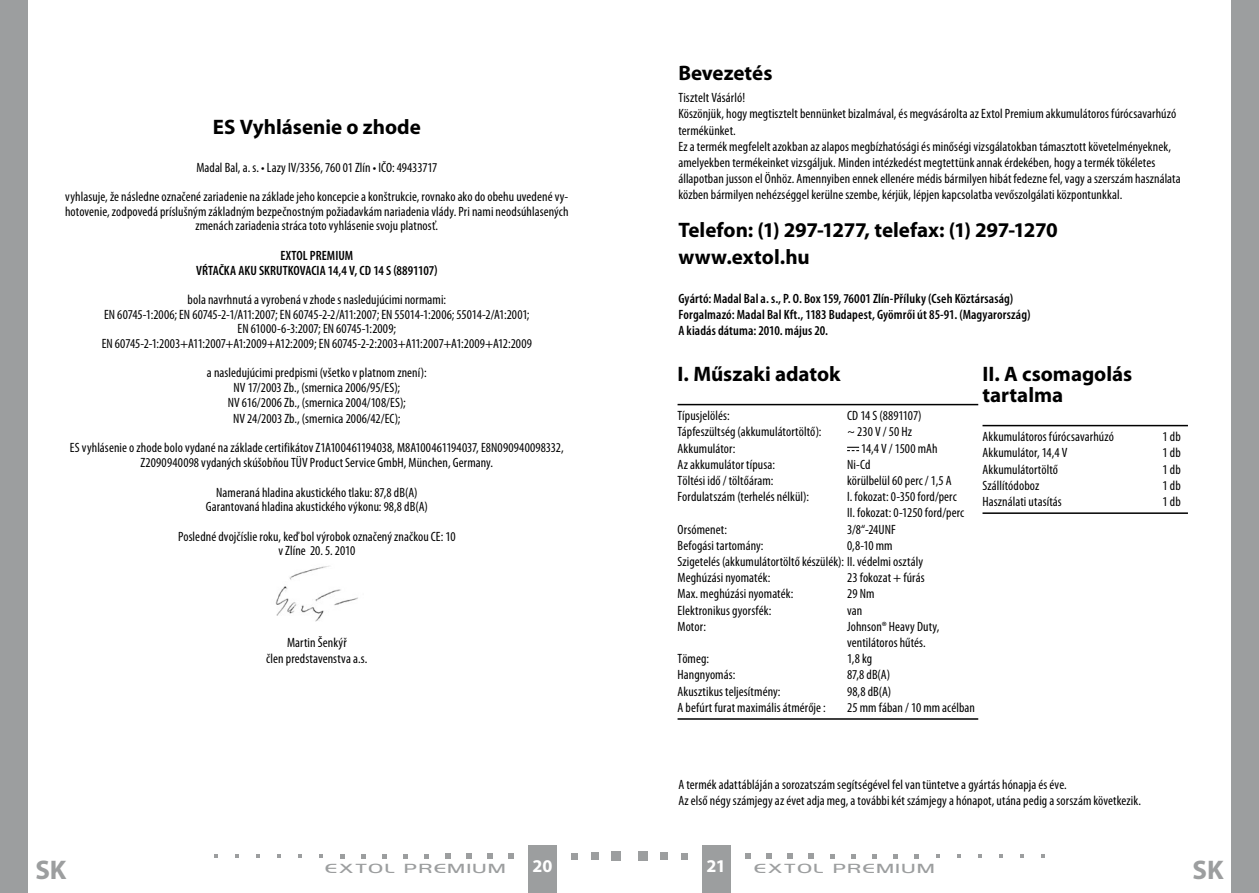
<style>
.page{position:relative;width:1259px;height:893px;background:#fff}
.page>*{position:absolute;margin:0;border:0;box-sizing:border-box;transform-origin:0 0}
.t1{font:700 27px "Myriad Pro";color:#9c9e9f}
.t2{font:700 21px/27.5px "Myriad Pro";color:#000}
.t3{font:700 18px "Myriad Pro";color:#fff}
.t4{font:condensed 13.5px/16.2px "Myriad Pro";letter-spacing:.005em;color:#000;text-align:center}
.t5{font:600 condensed 13.5px/16.2px "Myriad Pro";letter-spacing:.01em;color:#000}
.t6{font:600 condensed 13.5px "Myriad Pro";letter-spacing:-.01em;color:#000}
.t7{font:12px "Highland Gothic Light Medium CE";letter-spacing:.12em;color:#9c9e9f;scale:1.5 1}
</style>
<div class="page">
<div style="left:528px;top:844px;width:28px;height:49px;background:#9c9e9f"></div>
<div style="left:612px;top:851px;width:9px;height:10px;background:#9c9e9f"></div>
<div style="left:591px;top:852px;width:8px;height:8px;background:#9c9e9f"></div>
<svg style="left:571px;top:853px;width:6px;height:6px"></svg>
<svg style="left:508px;top:853px;width:5px;height:6px"></svg>
<svg style="left:487px;top:853px;width:5px;height:6px"></svg>
<svg style="left:466px;top:853px;width:5px;height:6px"></svg>
<svg style="left:445px;top:853px;width:5px;height:6px"></svg>
<svg style="left:424px;top:854px;width:5px;height:4px"></svg>
<svg style="left:403px;top:854px;width:5px;height:4px"></svg>
<svg style="left:382px;top:854px;width:5px;height:4px"></svg>
<svg style="left:361px;top:854px;width:5px;height:4px"></svg>
<svg style="left:340px;top:854px;width:4px;height:4px"></svg>
<svg style="left:319px;top:854px;width:4px;height:4px"></svg>
<svg style="left:298px;top:854px;width:4px;height:4px"></svg>
<svg style="left:277px;top:854px;width:4px;height:4px"></svg>
<svg style="left:256px;top:854px;width:4px;height:4px"></svg>
<svg style="left:235px;top:854px;width:4px;height:4px"></svg>
<svg style="left:214px;top:854px;width:4px;height:4px"></svg>
<div style="left:0;top:0;width:28px;height:893px;background:#9c9e9f"></div>
<div style="left:702px;top:844px;width:29px;height:49px;background:#9c9e9f"></div>
<div style="left:1231px;top:0;width:28px;height:893px;background:#9c9e9f"></div>
<div style="left:638px;top:851px;width:9px;height:10px;background:#9c9e9f"></div>
<div style="left:660px;top:852px;width:7px;height:8px;background:#9c9e9f"></div>
<div style="left:681px;top:853px;width:7px;height:6px;background:#9c9e9f"></div>
<svg style="left:745px;top:853px;width:5px;height:6px"></svg>
<svg style="left:766px;top:853px;width:6px;height:6px"></svg>
<svg style="left:787px;top:853px;width:6px;height:6px"></svg>
<svg style="left:808px;top:853px;width:6px;height:6px"></svg>
<svg style="left:830px;top:854px;width:5px;height:4px"></svg>
<svg style="left:851px;top:854px;width:5px;height:4px"></svg>
<svg style="left:872px;top:854px;width:5px;height:4px"></svg>
<svg style="left:893px;top:854px;width:5px;height:4px"></svg>
<svg style="left:914px;top:854px;width:5px;height:4px"></svg>
<svg style="left:936px;top:854px;width:4px;height:4px"></svg>
<svg style="left:957px;top:854px;width:4px;height:4px"></svg>
<svg style="left:978px;top:854px;width:4px;height:4px"></svg>
<svg style="left:999px;top:854px;width:4px;height:4px"></svg>
<svg style="left:1020px;top:854px;width:4px;height:4px"></svg>
<svg style="left:1041px;top:854px;width:4px;height:4px"></svg>
<img style="left:275px;top:566px;width:83px;height:56px">
<hr style="left:982px;top:425px;width:206px;height:1px;background:#000">
<hr style="left:982px;top:512px;width:206px;height:2px;background:#000">
<hr style="left:677px;top:404px;width:301px;height:1px;background:#000">
<hr style="left:677px;top:718px;width:301px;height:2px;background:#000">
<svg style="left:847px;top:447px;width:12px;height:4px"></svg>
<h2 class="t2" style="left:213px;top:114px;width:209px">ES Vyhlásenie o zhode</h2>
<p class="t4" style="left:65px;top:153px;width:504px;line-height:29.4px">Madal Bal, a. s. •Lazy IV/3356, 760 01 Zlín • IČO: 49433717<br>vyhlasuje, že následne označené zariadenie na základe jeho koncepcie akonštrukcie, rovnako ako do obehu uvedené vy-</p>
<p class="t4" style="left:65px;top:204px;width:505px;line-height:14.7px">hotovenie, zodpovedá príslušným základným bezpečnostným požiadavkám nariadenia vlády. Pri nami neodsúhlasených zmenách zariadenia stráca toto vyhlásenie svoju platnosť.</p>
<p class="t5" style="left:280px;top:247px;width:66px">Extol Premium</p>
<p class="t5" style="left:196px;top:262px;width:19px">Vŕtačka</p>
<p class="t5" style="left:238px;top:262px;width:28px">aku skrutkovac</p>
<p class="t6" style="left:317px;top:263px;width:122px">ia 14,4 V, CD 14 S (8891107)</p>
<p class="t4" style="left:102px;top:292px;width:432px;line-height:14.7px">bola navrhnutá avyrobená vzhode s nasledujúcimi normami:<br>EN 60745-1:2006; EN 60745-2-1/A11:2007; EN 60745-2-2/A11:2007; EN 55014-1:2006; 55014-2/A1:2001; EN 61000-6-3:2007; EN 60745-1:2009;<br>EN 60745-2-1:2003+A11:2007+A1:2009+A12:2009; EN 60745-2-2:2003+A11:2007+A1:2009+A12:2009</p>
<p class="t4" style="left:207px;top:366px;width:221px;line-height:14.7px">a nasledujúcimi predpismi (všetko vplatnom znení):<br>NV 17/2003 Zb., (smernica 2006/95/ES);<br>NV 616/2006 Zb., (smernica 2004/108/ES);</p>
<p class="t4" style="left:70px;top:404px;width:495px;line-height:29.4px">NV 24/2003 Zb., (smernica 2006/42/EC);<br>ES vyhlásenie ozhode bolo vydané na základe certifikátov Z1A100461194038, M8A100461194037, E8N090940098332,</p>
<p class="t4" style="left:141px;top:448px;width:354px;line-height:29.4px">Z2090940098 vydaných skúšobňou TÜV Product Service GmbH, München, Germany.<br>Nameraná hladina akustického tlaku: 87,8 dB(A)</p>
<p class="t4" style="left:178px;top:492px;width:279px;line-height:29.4px">Garantovaná hladina akustického výkonu: 98,8 dB(A)<br>Posledné dvojčíslie roku, keď bol výrobok označený značkou CE: 10</p>
<p class="t4" style="left:278px;top:543px;width:78px">v Zlíne 20. 5. 2010</p>
<p class="t4" style="left:266px;top:634px;width:103px">Martin Šenkýř<br>člen predstavenstva a.s.</p>
<h2 class="t2" style="left:678px;top:59px;width:96px">Bevezetés</h2>
<p class="t4" style="left:678px;top:90px;width:504px;text-align:left">Tisztelt Vásárló!<br>Köszönjük, hogy megtisztelt bennünket bizalmával, és megvásárolta az Extol Premium akkumulátoros fúrócsavarhúzó termékünket.<br>Ez atermék megfelelt azokban az alapos megbízhatósági és minőségi vizsgálatokban támasztott követelményeknek, amelyekben termékeinket vizsgáljuk. Minden intézkedést megtettünk annak érdekében, hogy atermék tökéletes állapotban jusson el Önhöz. Amennyiben ennek ellenére médis bármilyen hibát fedezne fel, vagy aszerszám használata közben bármilyen nehézséggel kerülne szembe, kérjük, lépjen kapcsolatba vevőszolgálati központunkkal.</p>
<h2 class="t2" style="left:678px;top:216px;width:381px">Telefon: (1) 297-1277, telefax: (1) 297-1270 www.extol.hu</h2>
<p class="t5" style="left:678px;top:290px;width:353px">Gyártó: Madal Bal a. s., P. O. Box 159, 76001 Zlín-Příluky (Cseh Köztársaság)<br>Forgalmazó: Madal Bal Kft., 1183 Budapest, Gyömrői út 85-91. (Magyarország)<br>A kiadás dátuma: 2010. május 20.</p>
<h2 class="t2" style="left:677px;top:361px;width:165px">I. Műszaki adatok</h2>
<p class="t4" style="left:677px;top:408px;width:54px">Típusjelölés:</p>
<p class="t4" style="left:847px;top:408px;width:76px">CD 14 S (8891107)</p>
<p class="t4" style="left:677px;top:424px;width:145px">Tápfeszültség (akkumulátortöltő):</p>
<p class="t4" style="left:847px;top:424px;width:66px">~ 230 V / 50 Hz</p>
<p class="t4" style="left:677px;top:440px;width:59px">Akkumulátor:</p>
<p class="t4" style="left:861px;top:440px;width:78px">14,4 V / 1500 mAh</p>
<p class="t4" style="left:677px;top:457px;width:99px">Az akkumulátor típusa:</p>
<p class="t4" style="left:847px;top:457px;width:25px">Ni-Cd</p>
<p class="t4" style="left:677px;top:473px;width:97px">Töltési idő / töltőáram:</p>
<p class="t4" style="left:847px;top:473px;width:106px">körülbelül 60 perc /1,5 A</p>
<p class="t4" style="left:677px;top:489px;width:133px">Fordulatszám (terhelés nélkül):</p>
<p class="t4" style="left:847px;top:489px;width:119px;text-align:left">I. fokozat: 0-350 ford/perc<br>II. fokozat: 0-1250 ford/perc</p>
<p class="t4" style="left:677px;top:521px;width:51px">Orsómenet:</p>
<p class="t4" style="left:847px;top:521px;width:50px">3/8“-24UNF</p>
<p class="t4" style="left:677px;top:538px;width:87px">Befogási tartomány:</p>
<p class="t4" style="left:677px;top:538px;width:247px;text-align:left;text-indent:170px">0,8-10 mm<br>Szigetelés (akkumulátortöltő készülék): II. védelmi osztály<br>Meghúzási nyomaték:</p>
<p class="t4" style="left:847px;top:570px;width:79px">23 fokozat + fúrás</p>
<p class="t4" style="left:677px;top:586px;width:117px">Max. meghúzási nyomaték:</p>
<p class="t4" style="left:847px;top:586px;width:29px">29 Nm</p>
<p class="t4" style="left:677px;top:602px;width:95px">Elektronikus gyorsfék:</p>
<p class="t4" style="left:847px;top:602px;width:17px">van</p>
<p class="t4" style="left:677px;top:619px;width:30px">Motor:</p>
<p class="t4" style="left:847px;top:619px;width:94px;text-align:left">Johnson® Heavy Duty, ventilátoros hűtés.</p>
<p class="t4" style="left:677px;top:651px;width:33px">Tömeg:</p>
<p class="t4" style="left:847px;top:651px;width:27px">1,8 kg</p>
<p class="t4" style="left:677px;top:667px;width:59px">Hangnyomás:</p>
<p class="t4" style="left:847px;top:667px;width:45px">87,8 dB(A)</p>
<p class="t4" style="left:677px;top:683px;width:104px">Akusztikus teljesítmény:</p>
<p class="t4" style="left:847px;top:683px;width:46px">98,8 dB(A)</p>
<p class="t4" style="left:677px;top:700px;width:150px">A befúrt furat maximális átmérője :</p>
<p class="t4" style="left:847px;top:700px;width:129px">25 mm fában /10 mm acélban</p>
<h2 class="t2" style="left:982px;top:364px;width:151px;line-height:21px">II. A csomagolás tartalma</h2>
<p class="t4" style="left:982px;top:429px;width:133px">Akkumulátoros fúrócsavarhúzó</p>
<p class="t4" style="left:1162px;top:429px;width:20px">1 db</p>
<p class="t4" style="left:982px;top:445px;width:86px">Akkumulátor, 14,4 V</p>
<p class="t4" style="left:1162px;top:445px;width:20px">1 db</p>
<p class="t4" style="left:982px;top:461px;width:77px">Akkumulátortöltő</p>
<p class="t4" style="left:1162px;top:461px;width:20px">1 db</p>
<p class="t4" style="left:982px;top:478px;width:58px">Szállítódoboz</p>
<p class="t4" style="left:1162px;top:478px;width:20px">1 db</p>
<p class="t4" style="left:982px;top:494px;width:81px">Használati utasítás</p>
<p class="t4" style="left:1162px;top:494px;width:20px">1 db</p>
<p class="t4" style="left:678px;top:776px;width:464px;text-align:left">A termék adattábláján asorozatszám segítségével fel van tüntetve agyártás hónapja és éve.<br>Az első négy számjegy az évet adja meg, atovábbi két számjegy a hónapot, utána pedig asorszám következik.</p>
<p class="t7" style="left:325px;top:861px;width:122px">EXTOL PREMIUM</p>
<h3 class="t3" style="left:532px;top:856px;width:21px">20</h3>
<h3 class="t3" style="left:706px;top:856px;width:21px">21</h3>
<p class="t7" style="left:754px;top:861px;width:122px">EXTOL PREMIUM</p>
<h1 class="t1" style="left:35px;top:855px;width:32px">SK</h1>
<h1 class="t1" style="left:1192px;top:855px;width:32px">SK</h1>
</div>
